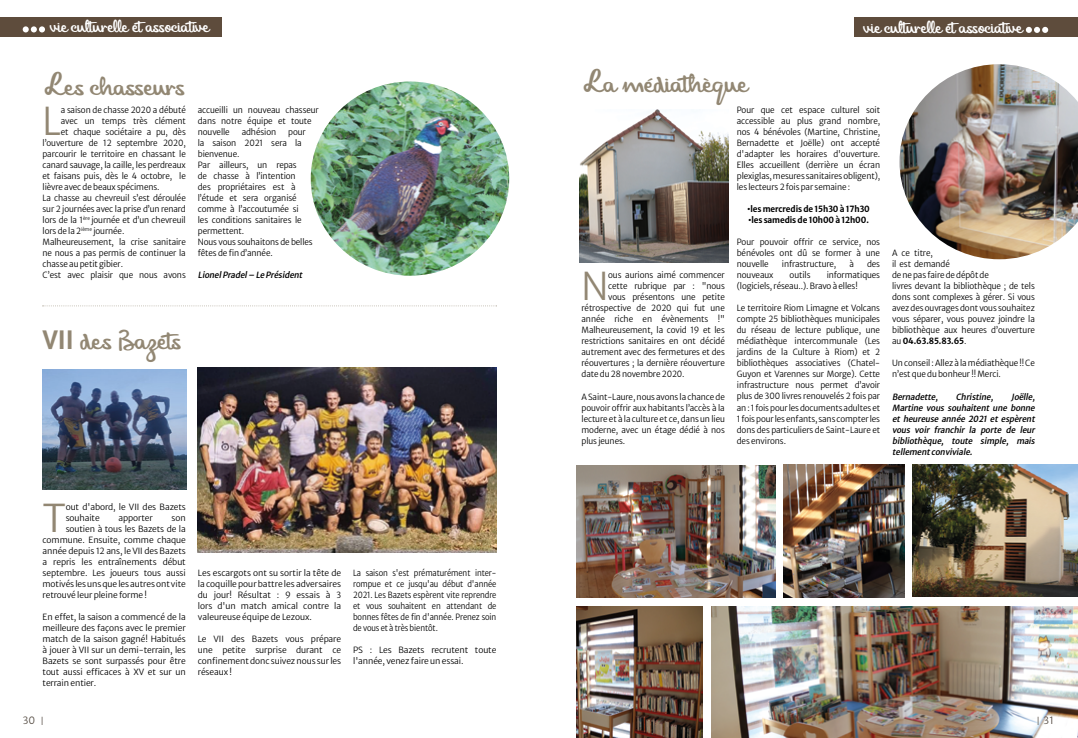
<style>
.page{position:relative;width:1078px;height:738px;background:#fff}
.page>*{position:absolute;margin:0;border:0;box-sizing:border-box;transform-origin:0 0}
.t1{font:38.1px "Merriweather Sans";color:#928773;scale:.95 1}
.t2{font:38.1px "Merriweather Sans";color:#928773}
.t3{font:24px "Mandela Script Personal Use";letter-spacing:-.01em;color:#928773;scale:1.3 1}
.t4{font:16px "Mandela Script Personal Use";letter-spacing:-.01em;color:#fff;scale:1.25 1}
.t5{font:10px "Merriweather Sans";color:#524940}
.t6{font:8.5px/11px "Merriweather Sans";letter-spacing:-.01em;color:#000;scale:.95 1}
.t7{font:8.5px/11px "Merriweather Sans";letter-spacing:-.01em;color:#000;text-align:justify}
.t8{font:italic 500 8.5px/11px "Merriweather Sans";color:#000;text-align:justify;scale:.95 1}
.t9{font:8.5px/11px "Merriweather Sans";letter-spacing:-.01em;color:#000;text-align:justify;scale:.89 1}
.t10{font:700 8.5px "Merriweather Sans";letter-spacing:-.01em;color:#000;scale:.95 1}
.s1{font-family:"Merriweather Sans";font-weight:700;font-size:25px}
.s2{font-family:"Raleway";font-size:11.7px}
.s3{font-weight:700}
</style>
<div class="page">
<img style="left:311px;top:81px;width:198px;height:194px">
<img style="left:43px;top:369px;width:143px;height:120px">
<img style="left:198px;top:367px;width:298px;height:185px">
<svg style="left:43px;top:305px;width:454px;height:1px"></svg>
<div style="left:854px;top:17px;width:223px;height:20px;background:#5e4c3c"></div>
<svg style="left:1025px;top:27px;width:22px;height:6px"></svg>
<img style="left:711px;top:606px;width:366px;height:131px">
<img style="left:576px;top:465px;width:199px;height:132px">
<img style="left:576px;top:606px;width:126px;height:131px">
<img style="left:579px;top:109px;width:149px;height:154px">
<img style="left:912px;top:464px;width:165px;height:132px">
<img style="left:899px;top:64px;width:178px;height:195px">
<img style="left:783px;top:464px;width:121px;height:132px">
<div style="left:0;top:17px;width:221px;height:19px;background:#5e4c3c"></div>
<svg style="left:23px;top:26px;width:22px;height:6px"></svg>
<h3 class="t4" style="left:50px;top:18px;width:128px">vie culturelle etassociative</h3>
<h2 class="t3" style="left:44px;top:72px;width:110px">Les chasseurs</h2>
<h1 class="t1" style="left:43px;top:88px;width:21px">L</h1>
<p class="t6" style="left:61px;top:103px;width:133px">a saison de chasse 2020 a débuté</p>
<p class="t6" style="left:61px;top:114px;width:133px">avec un temps très clément</p>
<p class="t6" style="left:61px;top:125px;width:133px">et chaque sociétaire a pu, dès</p>
<p class="t6" style="left:43px;top:136px;width:152px">l’ouverture de 12 septembre 2020,</p>
<p class="t6" style="left:43px;top:147px;width:152px">parcourir le territoire en chassant le</p>
<p class="t6" style="left:43px;top:158px;width:152px">canard sauvage, la caille, les perdreaux</p>
<p class="t6" style="left:43px;top:169px;width:152px">et faisans puis, dès le 4 octobre, le</p>
<p class="t6" style="left:43px;top:180px;width:125px">lièvre avec de beaux spécimens.</p>
<p class="t6" style="left:43px;top:191px;width:152px">La chasse au chevreuil s’est déroulée</p>
<p class="t6" style="left:43px;top:202px;width:152px">sur 2 journées avec la prise d’un renard</p>
<p class="t6" style="left:43px;top:213px;width:152px">lors de la 1<sup>ère</sup> journée et d’un chevreuil</p>
<p class="t6" style="left:43px;top:224px;width:88px">lors de la 2<sup>ième</sup> journée.</p>
<p class="t6" style="left:43px;top:235px;width:152px">Malheureusement, la crise sanitaire</p>
<p class="t6" style="left:43px;top:246px;width:152px">ne nous a pas permis de continuer la</p>
<p class="t6" style="left:43px;top:257px;width:86px">chasse au petit gibier.</p>
<p class="t6" style="left:43px;top:268px;width:152px">C’est avec plaisir que nous avons</p>
<p class="t6" style="left:198px;top:103px;width:129px">accueilli un nouveau chasseur dans notre équipe et toute nouvelle</p>
<p class="t6" style="left:242px;top:125px;width:38px">adhésion</p>
<p class="t6" style="left:198px;top:125px;width:122px;text-indent:90px">pour la saison 2021 sera la bienvenue.<br>Par ailleurs, un repas<br>de chasse à l’intention<br>des propriétaires est à l’étude et sera organisé comme à l’accoutumée si<br>les conditions sanitaires le permettent.<br>Nous vous souhaitons de belles fêtes de fin d’année.</p>
<p class="t8" style="left:198px;top:268px;width:114px">LionelPradel– Le Président</p>
<h2 class="t3" style="left:43px;top:326px;width:111px"><span class="s1">VII</span> des Bazets</h2>
<h1 class="t2" style="left:43px;top:484px;width:25px">T</h1>
<p class="t7" style="left:66px;top:499px;width:122px">out d'abord, le VII des Bazets souhaite</p>
<p class="t7" style="left:118px;top:510px;width:36px">apporter</p>
<p class="t7" style="left:172px;top:510px;width:16px">son</p>
<p class="t7" style="left:66px;top:521px;width:122px">soutien à tous les Bazets de la</p>
<p class="t7" style="left:43px;top:532px;width:145px">commune. Ensuite, comme chaque</p>
<p class="t7" style="left:43px;top:543px;width:145px">année depuis 12 ans, le VII des Bazets</p>
<p class="t7" style="left:43px;top:554px;width:145px">a repris les entraînements début</p>
<p class="t7" style="left:43px;top:565px;width:145px">septembre. Les joueurs tous aussi</p>
<p class="t7" style="left:43px;top:576px;width:145px">motivés les uns que les autres ont vite</p>
<p class="t7" style="left:43px;top:587px;width:106px">retrouvé leur pleine forme !</p>
<p class="t7" style="left:43px;top:609px;width:145px">En effet, la saison a commencé de la meilleure des façons avec le premier match de la saison gagné! Habitués à jouer à VII sur un demi-terrain, les Bazets se sont surpassés pour être tout aussi efficaces à XV et sur un terrain entier.</p>
<p class="t5" style="left:23px;top:711px;width:22px">30 <span class="s2">I</span></p>
<p class="t7" style="left:198px;top:565px;width:145px">Les escargots ont su sortir la tête de la coquille pour battre les adversaires du jour! Résultat : 9 essais à 3 lors d'un match amical contre la valeureuse équipe de Lezoux.</p>
<p class="t7" style="left:198px;top:631px;width:145px">Le VII des Bazets vous prépare une petite surprise durant ce confinement donc suivez nous sur les réseaux !</p>
<p class="t9" style="left:353px;top:565px;width:162px">La saison s'est prématurément inter&shy;rompue et ce jusqu'au début d'année 2021. Les Bazets espèrent vite reprendre et vous souhaitent en attendant de bonnes fêtes de fin d'année. Prenez soin de vous et à très bientôt.</p>
<p class="t7" style="left:353px;top:642px;width:145px">PS : Les Bazets recrutent toute l'année, venez faire un essai.</p>
<h3 class="t4" style="left:863px;top:18px;width:128px">vie culturelle etassociative</h3>
<h2 class="t3" style="left:582px;top:70px;width:128px">La médiathèque</h2>
<p class="t6" style="left:736px;top:103px;width:152px;text-align:justify">Pour que cet espace culturel soit accessible au plus grand nombre, nos 4 bénévoles (Martine, Christine, Bernadette et Joëlle) ont accepté d'adapter les horaires d'ouverture.<br>Elles accueillent (derrière un écran plexiglas, mesures sanitaires obligent), les lecteurs 2 fois par semaine :</p>
<p class="t10" style="left:746px;top:201px;width:131px">•les mercredis de 15h30 à 17h30</p>
<p class="t10" style="left:747px;top:212px;width:129px">•les samedis de 10h00 à 12h00.</p>
<p class="t6" style="left:736px;top:235px;width:152px;text-align:justify">Pour pouvoir offrir ce service, nos bénévoles ont dû se former à une nouvelle</p>
<p class="t6" style="left:781px;top:257px;width:59px">infrastructure,</p>
<p class="t6" style="left:849px;top:257px;width:6px">à</p>
<p class="t6" style="left:866px;top:257px;width:15px">des</p>
<h1 class="t1" style="left:581px;top:253px;width:30px">N</h1>
<p class="t6" style="left:608px;top:268px;width:124px">ous aurions aimé commencer</p>
<p class="t6" style="left:736px;top:268px;width:152px;text-indent:90px">informatiques (logiciels, réseau..). Bravo à elles!</p>
<p class="t6" style="left:736px;top:301px;width:152px;text-align:justify">Le territoire Riom Limagne et Volcans compte 25 bibliothèques municipales du réseau de lecture publique, une médiathèque intercommunale (Les jardins de la Culture à Riom) et 2 bibliothèques associatives (Chatel-Guyon et Varennes sur Morge). Cette infrastructure nous permet d’avoir plus de 300 livres renouvelés 2 fois par an : 1 fois pour les documents adultes et 1 fois pour les enfants, sans compter les dons des particuliers de Saint-Laure et des environs.</p>
<p class="t6" style="left:736px;top:268px;width:40px">nouveaux</p>
<p class="t6" style="left:789px;top:268px;width:23px">outils</p>
<p class="t6" style="left:608px;top:279px;width:124px">cette rubrique par : "nous</p>
<p class="t6" style="left:608px;top:290px;width:124px">vous présentons une petite</p>
<p class="t6" style="left:581px;top:301px;width:152px">rétrospective de 2020 qui fut une</p>
<p class="t6" style="left:581px;top:312px;width:152px">année riche en évènements !"</p>
<p class="t6" style="left:581px;top:323px;width:152px">Malheureusement, la covid 19 et les</p>
<p class="t6" style="left:581px;top:334px;width:152px">restrictions sanitaires en ont décidé</p>
<p class="t6" style="left:581px;top:345px;width:152px">autrement avec des fermetures et des</p>
<p class="t6" style="left:581px;top:356px;width:152px">réouvertures ; la dernière réouverture</p>
<p class="t6" style="left:581px;top:367px;width:110px">date du 28 novembre 2020.</p>
<p class="t6" style="left:581px;top:389px;width:152px;text-align:justify">A Saint-Laure, nous avons la chance de pouvoir offrir aux habitants l’accès à la lecture et à la culture et ce, dans un lieu moderne, avec un étage dédié à nos plus jeunes.</p>
<p class="t6" style="left:891px;top:246px;width:152px">A ce titre,<br>il est demandé<br>de ne pas faire de dépôt de<br>livres devant la bibliothèque ; de tels dons sont complexes à gérer. Si vous avez des ouvrages dont vous souhaitez vous séparer, vous pouvez joindre la bibliothèque aux heures d’ouverture au <span class="s3">04.63.85.83.65</span>.</p>
<p class="t6" style="left:891px;top:356px;width:152px">Un conseil : Allez à la médiathèque !! Ce n’est que du bonheur !! Merci.</p>
<p class="t8" style="left:891px;top:389px;width:52px">Bernadette,</p>
<p class="t8" style="left:955px;top:389px;width:43px">Christine,</p>
<p class="t8" style="left:891px;top:389px;width:154px;text-indent:119px">Joëlle, Martine vous souhaitent une bonne et heureuse année 2021 et espèrent vous voir franchir la porte de leur bibliothèque, toute simple, mais tellementconviviale.</p>
<p class="t5" style="left:1036px;top:711px;width:18px"><span class="s2">I</span> 31</p>
</div>
